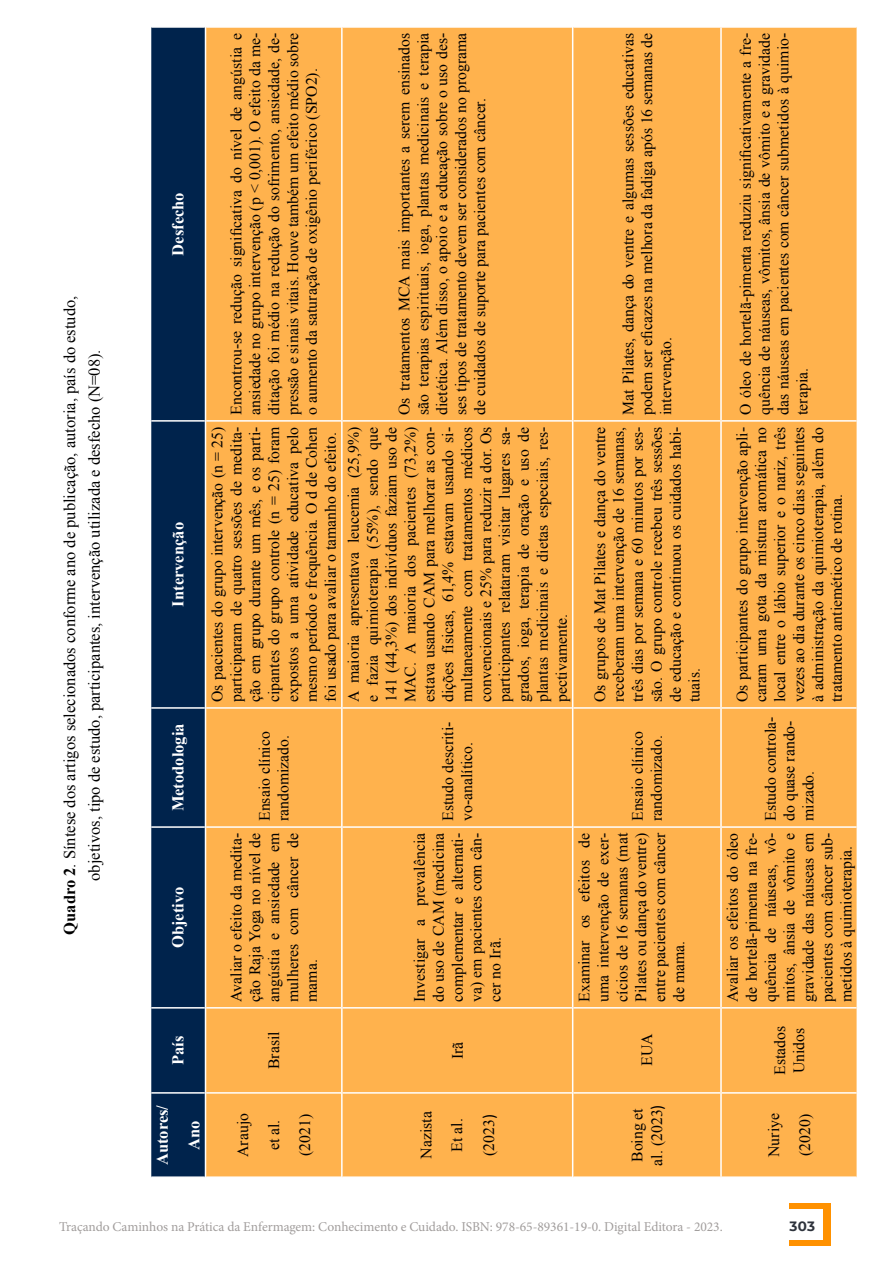
<style>
.page{position:relative;width:893px;height:1263px;background:#fff}
.page>*{position:absolute;margin:0;border:0;box-sizing:border-box;transform-origin:0 0}
.t1{font:16.5px/24.8px "Times New Roman";color:#000;text-align:center}
.t2{font:700 16.5px/31.8px "Times New Roman";color:#fff;text-align:center}
.t3{font:15.75px/18.9px "Times New Roman";color:#000;text-align:justify}
.t4{font:13.5px "Minion Pro";letter-spacing:-.005em;color:#a19d9c}
.t5{font:700 13.5px "Montserrat";color:#2e333c}
.s1{font-weight:700}
.s2{font-family:"Calibri";font-size:16.5px}
</style>
<div class="page">
<div style="left:789px;top:1203px;width:41px;height:43px;background:#ff9100"></div>
<div style="left:735px;top:1210px;width:88px;height:30px;background:#fff"></div>
<div style="left:151px;top:28px;width:54px;height:1148px;background:#00234c"></div>
<div style="left:206px;top:28px;width:651px;height:1148px;background:#ffb24d"></div>
<hr style="left:151px;top:1092px;width:54px;height:2px;background:#fff">
<hr style="left:151px;top:1007px;width:54px;height:1px;background:#fff">
<hr style="left:151px;top:826px;width:54px;height:2px;background:#fff">
<hr style="left:151px;top:707px;width:54px;height:2px;background:#fff">
<hr style="left:151px;top:420px;width:54px;height:2px;background:#fff">
<hr style="left:206px;top:1092px;width:135px;height:2px;background:#fff">
<hr style="left:206px;top:1007px;width:135px;height:1px;background:#fff">
<hr style="left:206px;top:826px;width:135px;height:2px;background:#fff">
<hr style="left:206px;top:707px;width:135px;height:2px;background:#fff">
<hr style="left:206px;top:420px;width:135px;height:2px;background:#fff">
<hr style="left:341px;top:1093px;width:2px;height:85px;background:#fff">
<hr style="left:341px;top:1008px;width:2px;height:85px;background:#fff">
<hr style="left:343px;top:1092px;width:229px;height:2px;background:#fff">
<hr style="left:341px;top:827px;width:2px;height:181px;background:#fff">
<hr style="left:343px;top:1007px;width:229px;height:1px;background:#fff">
<hr style="left:341px;top:708px;width:2px;height:119px;background:#fff">
<hr style="left:343px;top:826px;width:229px;height:2px;background:#fff">
<hr style="left:341px;top:421px;width:2px;height:287px;background:#fff">
<hr style="left:343px;top:707px;width:229px;height:2px;background:#fff">
<hr style="left:341px;top:26px;width:2px;height:395px;background:#fff">
<hr style="left:343px;top:420px;width:229px;height:2px;background:#fff">
<hr style="left:572px;top:1093px;width:1px;height:85px;background:#fff">
<hr style="left:572px;top:1008px;width:1px;height:85px;background:#fff">
<hr style="left:573px;top:1092px;width:147px;height:2px;background:#fff">
<hr style="left:572px;top:827px;width:1px;height:181px;background:#fff">
<hr style="left:573px;top:1007px;width:147px;height:1px;background:#fff">
<hr style="left:572px;top:708px;width:1px;height:119px;background:#fff">
<hr style="left:573px;top:826px;width:147px;height:2px;background:#fff">
<hr style="left:572px;top:421px;width:1px;height:287px;background:#fff">
<hr style="left:573px;top:707px;width:147px;height:2px;background:#fff">
<hr style="left:572px;top:26px;width:1px;height:395px;background:#fff">
<hr style="left:573px;top:420px;width:147px;height:2px;background:#fff">
<hr style="left:720px;top:1093px;width:2px;height:85px;background:#fff">
<hr style="left:720px;top:1008px;width:2px;height:85px;background:#fff">
<hr style="left:722px;top:1092px;width:135px;height:2px;background:#fff">
<hr style="left:720px;top:827px;width:2px;height:181px;background:#fff">
<hr style="left:722px;top:1007px;width:135px;height:1px;background:#fff">
<hr style="left:720px;top:708px;width:2px;height:119px;background:#fff">
<hr style="left:722px;top:826px;width:135px;height:2px;background:#fff">
<hr style="left:720px;top:421px;width:2px;height:287px;background:#fff">
<hr style="left:722px;top:707px;width:135px;height:2px;background:#fff">
<hr style="left:720px;top:26px;width:2px;height:395px;background:#fff">
<hr style="left:722px;top:420px;width:135px;height:2px;background:#fff">
<p class="t1" style="left:57px;top:935px;width:640px;rotate:-90deg"><span class="s1">Quadro 2</span>. Síntese dos artigos selecionados conforme ano de publicação, autoria, país do estudo, objetivos, tipo de estudo, participantes, intervenção utilizada e desfecho (N=08).</p>
<p class="t2" style="left:162px;top:256px;width:65px;rotate:-90deg">Desfecho</p>
<p class="t2" style="left:162px;top:606px;width:86px;rotate:-90deg">Intervenção</p>
<p class="t2" style="left:162px;top:811px;width:89px;rotate:-90deg">Metodologia</p>
<p class="t2" style="left:162px;top:948px;width:63px;rotate:-90deg">Objetivo</p>
<p class="t2" style="left:162px;top:1065px;width:31px;rotate:-90deg">País</p>
<p class="t3" style="left:226px;top:415px;width:383px;rotate:-90deg">Encontrou-se redução significativa do nível de angústia e ansiedade no grupo intervenção (p &lt; 0,001). O efeito da me&shy;ditação foi médio na redução do sofrimento, ansiedade, de&shy;pressão e sinais vitais. Houve também um efeito médio sobre o aumento da saturação de oxigênio periférico (SPO2).</p>
<p class="t3" style="left:207px;top:702px;width:277px;rotate:-90deg">Os pacientes do grupo intervenção (n = 25) participaram de quatro sessões de medita&shy;ção em grupo durante um mês, e os parti&shy;cipantes do grupo controle (n = 25) foram expostos a uma atividade educativa pelo mesmo período e frequência. O d de Cohen foi usado para avaliar o tamanho do efeito.</p>
<p class="t3" style="left:255px;top:821px;width:91px;rotate:-90deg">Ensaio clínico randomizado.</p>
<p class="t3" style="left:226px;top:1002px;width:170px;rotate:-90deg">Avaliar o efeito da medita&shy;ção Raja Yoga no nível de angústia e ansiedade em mulheres com câncer de mama.</p>
<p class="t3" style="left:394px;top:415px;width:383px;rotate:-90deg">Os tratamentos MCA mais importantes a serem ensinados são terapias espirituais, ioga, plantas medicinais e terapia dietética. Além disso, o apoio e a educação sobre o uso des&shy;ses tipos de tratamento devem ser considerados no programa de cuidados de suporte para pacientes com câncer.</p>
<p class="t3" style="left:344px;top:702px;width:277px;rotate:-90deg">A maioria apresentava leucemia (25,9%) e fazia quimioterapia (55%), sendo que 141 (44,3%) dos indivíduos faziam uso de MAC. A maioria dos pacientes (73,2%) estava usando CAM para melhorar as con&shy;dições físicas, 61,4% estavam usando si&shy;multaneamente com tratamentos médicos convencionais e 25% para reduzir a dor. Os participantes relataram visitar lugares sa&shy;grados, ioga, terapia de oração e uso de plantas medicinais e dietas especiais, res&shy;pectivamente.</p>
<p class="t3" style="left:438px;top:821px;width:101px;rotate:-90deg">Estudo descriti&shy;vo-analítico.</p>
<p class="t3" style="left:410px;top:1002px;width:170px;rotate:-90deg">Investigar a prevalência do uso de CAM (medicina complementar e alternati&shy;va) em pacientes com cân&shy;cer no Irã.</p>
<p class="t3" style="left:618px;top:415px;width:383px;rotate:-90deg">Mat Pilates, dança do ventre e algumas sessões educativas podem ser eficazes na melhora da fadiga após 16 semanas de intervenção.</p>
<p class="t3" style="left:590px;top:702px;width:277px;rotate:-90deg">Os grupos de Mat Pilates e dança do ventre receberam uma intervenção de 16 semanas, três dias por semana e 60 minutos por ses&shy;são. O grupo controle recebeu três sessões de educação e continuou os cuidados habi&shy;tuais.</p>
<p class="t3" style="left:628px;top:821px;width:91px;rotate:-90deg">Ensaio clínico randomizado.</p>
<p class="t3" style="left:575px;top:1002px;width:170px;rotate:-90deg">Examinar os efeitos de uma intervenção de exer&shy;cícios de 16 semanas (mat Pilates ou dança do ventre) entre pacientes com câncer de mama.</p>
<p class="t3" style="left:264px;top:1069px;width:39px;rotate:-90deg">Brasil</p>
<p class="t3" style="left:448px;top:1059px;width:19px;rotate:-90deg">Irã</p>
<p class="t3" style="left:637px;top:1066px;width:34px;rotate:-90deg">EUA</p>
<p class="t2" style="left:146px;top:1165px;width:62px;rotate:-90deg">Autores/<br>Ano</p>
<p class="t3" style="left:227px;top:1157px;width:45px;line-height:30.9px;text-align:center;rotate:-90deg">Araujo et al. (2021)</p>
<p class="t3" style="left:410px;top:1159px;width:49px;line-height:31.3px;text-align:left;rotate:-90deg">Nazista<br>Et al. (2023<span class="s2">)</span></p>
<p class="t3" style="left:627px;top:1165px;width:62px;line-height:19.8px;rotate:-90deg">Boing et al. (2023<span class="s2">)</span></p>
<p class="t3" style="left:736px;top:415px;width:383px;rotate:-90deg">O óleo de hortelã-pimenta reduziu significativamente a fre&shy;quência de náuseas, vômitos, ânsia de vômito e a gravidade das náuseas em pacientes com câncer submetidos à quimio&shy;terapia.</p>
<p class="t3" style="left:732px;top:702px;width:277px;rotate:-90deg">Os participantes do grupo intervenção apli&shy;caram uma gota da mistura aromática no local entre o lábio superior e o nariz, três vezes ao dia durante os cinco dias seguintes à administração da quimioterapia, além do tratamento antiemético de rotina.</p>
<p class="t3" style="left:761px;top:821px;width:106px;text-align:left;rotate:-90deg">Estudo controla&shy;do quase rando&shy;mizado.</p>
<p class="t3" style="left:723px;top:1002px;width:170px;rotate:-90deg">Avaliar os efeitos do óleo de hortelã-pimenta na fre&shy;quência de náuseas, vô&shy;mitos, ânsia de vômito e gravidade das náuseas em pacientes com câncer sub&shy;metidos à quimioterapia.</p>
<p class="t3" style="left:770px;top:1075px;width:50px;rotate:-90deg">Estados<br>Unidos</p>
<p class="t3" style="left:758px;top:1157px;width:45px;line-height:30.9px;rotate:-90deg">Nuriye (2020)</p>
<p class="t4" style="left:59px;top:1218px;width:665px">Traçando Caminhos na Prática da Enfermagem: Conhecimento e Cuidado. ISBN: 978-65-89361-19-0. Digital Editora - 2023.</p>
<p class="t5" style="left:789px;top:1217px;width:27px">303</p>
</div>
